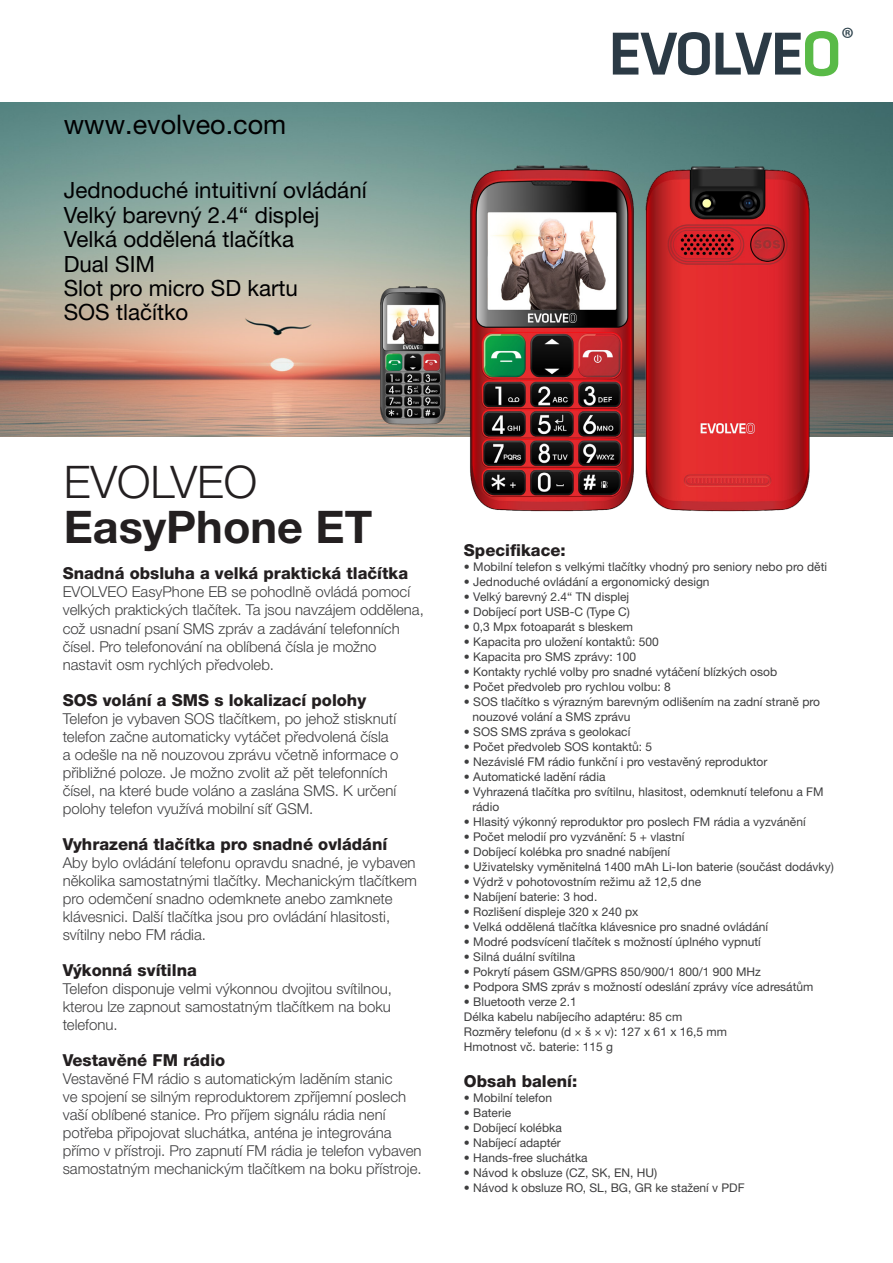
<style>
.page{position:relative;width:893px;height:1263px;background:#fff}
.page>*{position:absolute;margin:0;border:0;box-sizing:border-box;transform-origin:0 0}
.t1{font:700 45px "Helvetica Neue LT Pro";color:#231f20}
.t2{font:300 45px "Helvetica Neue CE";color:#231f20}
.t3{font:31.05px "Myriad Pro";color:#2c404a}
.t4{font:27px "Helvetica Neue LT Pro";color:#000001}
.t5{font:22.35px "Helvetica Neue LTW1 G";color:#000001}
.t6{font:800 16.5px "Helvetica Neue LT Pro";color:#231f20}
.t7{font:300 15px/18px "Helvetica Neue LTW1 G";color:#3e3e3f}
.t8{font:12px/15px "Helvetica Neue LTW1 G";color:#3e3e3f}
</style>
<div class="page">
<img style="left:0;top:102px;width:893px;height:335px">
<img style="left:443px;top:153px;width:396px;height:359px">
<svg style="left:613px;top:32px;width:97px;height:43px"></svg>
<svg style="left:716px;top:31px;width:122px;height:45px"></svg>
<img style="left:341px;top:284px;width:143px;height:143px">
<p class="t4" style="left:64px;top:108px;width:224px">www.evolveo.com</p>
<p class="t5" style="left:64px;top:177px;width:304px">Jednoduché intuitivní ovládání</p>
<p class="t5" style="left:64px;top:201px;width:257px">Velký barevný 2.4“ displej</p>
<p class="t5" style="left:64px;top:225px;width:232px">Velká oddělená tlačítka</p>
<p class="t5" style="left:64px;top:250px;width:93px">Dual SIM</p>
<p class="t5" style="left:64px;top:274px;width:236px">Slot pro micro SD kartu</p>
<p class="t5" style="left:64px;top:299px;width:126px">SOS tlačítko</p>
<h2 class="t3" style="left:841px;top:19px;width:15px">®</h2>
<p class="t2" style="left:64px;top:455px;width:195px">EVOLVEO</p>
<p class="t1" style="left:64px;top:499px;width:310px">EasyPhone ET</p>
<p class="t6" style="left:63px;top:564px;width:347px">Snadná obsluha a velká praktická tlačítka</p>
<p class="t7" style="left:63px;top:583px;width:363px">EVOLVEO EasyPhone EB se pohodlně ovládá pomocí velkých praktických tlačítek. Ta jsou navzájem oddělena, což usnadní psaní SMS zpráv a zadávání telefonních čísel. Pro telefonování na oblíbená čísla je možno nastavit osm rychlých předvoleb.</p>
<p class="t6" style="left:63px;top:690px;width:305px">SOS volání a SMS s lokalizací polohy</p>
<p class="t7" style="left:63px;top:709px;width:337px">Telefon je vybaven SOS tlačítkem, po jehož stisknutí telefon začne automaticky vytáčet předvolená čísla a odešle na ně nouzovou zprávu včetně informace o přibližné poloze. Je možno zvolit až pět telefonních čísel, na které bude voláno a zaslána SMS. K určení polohy telefon využívá mobilní síť GSM.</p>
<p class="t6" style="left:63px;top:834px;width:326px">Vyhrazená tlačítka pro snadné ovládání</p>
<p class="t7" style="left:63px;top:853px;width:356px">Aby bylo ovládání telefonu opravdu snadné, je vybaven několika samostatnými tlačítky. Mechanickým tlačítkem pro odemčení snadno odemknete anebo zamknete klávesnici. Další tlačítka jsou pro ovládání hlasitosti, svítilny nebo FM rádia.</p>
<p class="t6" style="left:63px;top:960px;width:136px">Výkonná svítilna</p>
<p class="t7" style="left:63px;top:979px;width:331px;text-align:justify">Telefon disponuje velmi výkonnou dvojitou svítilnou, kterou lze zapnout samostatným tlačítkem na boku telefonu.</p>
<p class="t6" style="left:63px;top:1050px;width:164px">Vestavěné FM rádio</p>
<p class="t7" style="left:63px;top:1069px;width:360px">Vestavěné FM rádio s automatickým laděním stanic<br>ve spojení se silným reproduktorem zpříjemní poslech vaší oblíbené stanice. Pro příjem signálu rádia není potřeba připojovat sluchátka, anténa je integrována přímo v přístroji. Pro zapnutí FM rádia je telefon vybaven samostatným mechanickým tlačítkem na boku přístroje.</p>
<p class="t6" style="left:464px;top:541px;width:103px">Specifikace:</p>
<p class="t8" style="left:464px;top:559px;width:365px">• Mobilní telefon s velkými tlačítky vhodný pro seniory nebo pro děti</p>
<p class="t8" style="left:464px;top:574px;width:247px">• Jednoduché ovládání a ergonomický design</p>
<p class="t8" style="left:464px;top:589px;width:167px">• Velký barevný 2.4“ TN displej</p>
<p class="t8" style="left:464px;top:604px;width:168px">• Dobíjecí port USB-C (Type C)</p>
<p class="t8" style="left:464px;top:619px;width:171px">• 0,3 Mpx fotoaparát s bleskem</p>
<p class="t8" style="left:464px;top:634px;width:197px">• Kapacita pro uložení kontaktů: 500</p>
<p class="t8" style="left:464px;top:649px;width:174px">• Kapacita pro SMS zprávy: 100</p>
<p class="t8" style="left:464px;top:664px;width:315px">• Kontakty rychlé volby pro snadné vytáčení blízkých osob</p>
<p class="t8" style="left:464px;top:679px;width:208px">• Počet předvoleb pro rychlou volbu: 8</p>
<p class="t8" style="left:472px;top:694px;width:349px;text-indent:-9px">• SOS tlačítko s výrazným barevným odlišením na zadní straně pro nouzové volání a SMS zprávu</p>
<p class="t8" style="left:464px;top:724px;width:168px">• SOS SMS zpráva s geolokací</p>
<p class="t8" style="left:464px;top:739px;width:190px">• Počet předvoleb SOS kontaktů: 5</p>
<p class="t8" style="left:464px;top:754px;width:305px">• Nezávislé FM rádio funkční i pro vestavěný reproduktor</p>
<p class="t8" style="left:464px;top:769px;width:143px">• Automatické ladění rádia</p>
<p class="t8" style="left:472px;top:784px;width:352px;text-indent:-9px">• Vyhrazená tlačítka pro svítilnu, hlasitost, odemknutí telefonu a FM rádio</p>
<p class="t8" style="left:464px;top:814px;width:343px">• Hlasitý výkonný reproduktor pro poslech FM rádia a vyzvánění</p>
<p class="t8" style="left:464px;top:829px;width:222px">• Počet melodií pro vyzvánění: 5 + vlastní</p>
<p class="t8" style="left:464px;top:844px;width:208px">• Dobíjecí kolébka pro snadné nabíjení</p>
<p class="t8" style="left:464px;top:859px;width:372px">• Uživatelsky vyměnitelná 1400 mAh Li-Ion baterie (součást dodávky)</p>
<p class="t8" style="left:464px;top:874px;width:239px">• Výdrž v pohotovostním režimu až 12,5 dne</p>
<p class="t8" style="left:464px;top:889px;width:135px">• Nabíjení baterie: 3 hod.</p>
<p class="t8" style="left:464px;top:904px;width:176px">• Rozlišení displeje 320 x 240 px</p>
<p class="t8" style="left:464px;top:919px;width:306px">• Velká oddělená tlačítka klávesnice pro snadné ovládání</p>
<p class="t8" style="left:464px;top:934px;width:298px">• Modré podsvícení tlačítek s možností úplného vypnutí</p>
<p class="t8" style="left:464px;top:949px;width:113px">• Silná duální svítilna</p>
<p class="t8" style="left:464px;top:964px;width:298px">• Pokrytí pásem GSM/GPRS 850/900/1 800/1 900 MHz</p>
<p class="t8" style="left:464px;top:979px;width:351px">• Podpora SMS zpráv s možností odeslání zprávy více adresátům</p>
<p class="t8" style="left:464px;top:994px;width:114px">• Bluetooth verze 2.1</p>
<p class="t8" style="left:464px;top:1009px;width:220px">Délka kabelu nabíjecího adaptéru: 85 cm</p>
<p class="t8" style="left:464px;top:1024px;width:265px">Rozměry telefonu (d × š × v): 127 x 61 x 16,5 mm</p>
<p class="t8" style="left:464px;top:1039px;width:151px">Hmotnost vč. baterie: 115 g</p>
<p class="t6" style="left:464px;top:1072px;width:115px">Obsah balení:</p>
<p class="t8" style="left:464px;top:1090px;width:90px">• Mobilní telefon</p>
<p class="t8" style="left:464px;top:1105px;width:49px">• Baterie</p>
<p class="t8" style="left:464px;top:1120px;width:99px">• Dobíjecí kolébka</p>
<p class="t8" style="left:464px;top:1135px;width:98px">• Nabíjecí adaptér</p>
<p class="t8" style="left:464px;top:1150px;width:125px">• Hands-free sluchátka</p>
<p class="t8" style="left:464px;top:1165px;width:195px">• Návod k obsluze (CZ, SK, EN, HU)</p>
<p class="t8" style="left:464px;top:1180px;width:282px">• Návod k obsluze RO, SL, BG, GR ke stažení v PDF</p>
</div>
